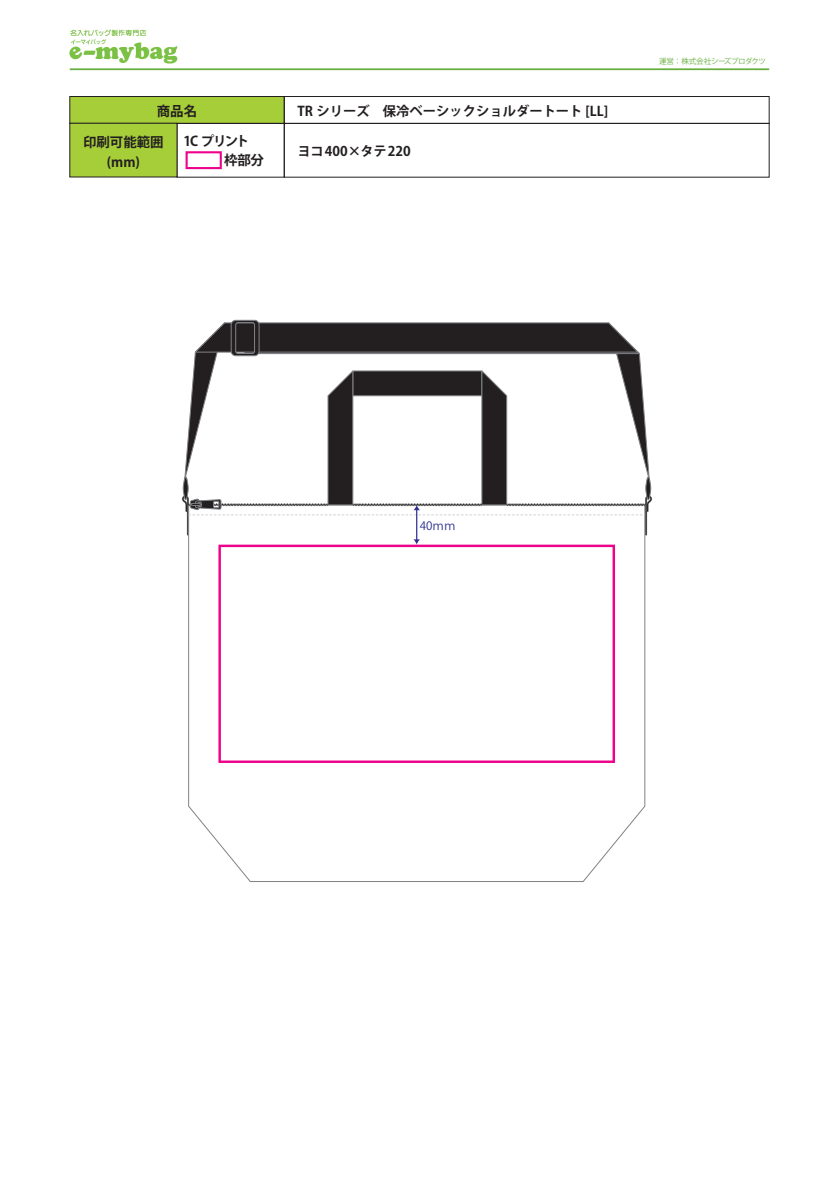
<style>
.page{position:relative;width:834px;height:1178px;background:#fff}
.page>*{position:absolute;margin:0;border:0;box-sizing:border-box;transform-origin:0 0}
.t1{font:700 13.44px/20.2px "Koz Go Pro";color:#231f20;text-align:center}
.t2{font:700 13.44px/19.3px "Koz Go Pro";letter-spacing:-.075em;color:#231f20}
.t3{font:700 13.3px "Koz Go Pro";color:#231f20}
.t4{font:11.55px "Koz Go Pro";color:#2e3092}
.t5{font:7.56px "Koz Go Pro";letter-spacing:-.05em;color:#66ae3d}
.s1{font-weight:800;font-size:20.16px;color:#ed028c}
</style>
<div class="page">
<svg style="left:188px;top:544px;width:457px;height:338px"></svg>
<svg style="left:218px;top:544px;width:397px;height:219px"></svg>
<svg style="left:182px;top:320px;width:470px;height:224px"></svg>
<div style="left:69px;top:96px;width:215px;height:28px;background:#a6ce39;border:1px solid #231f20"></div>
<div style="left:177px;top:123px;width:107px;height:54px;border:1px solid #231f20"></div>
<div style="left:69px;top:123px;width:108px;height:54px;background:#a6ce39;border:1px solid #231f20"></div>
<div style="left:284px;top:96px;width:485px;height:28px;border:1px solid #231f20"></div>
<div style="left:284px;top:123px;width:485px;height:54px;border:1px solid #231f20"></div>
<div style="left:185px;top:151px;width:37px;height:18px;border:2px solid #ed028c"></div>
<img style="left:70px;top:29px;width:107px;height:35px">
<hr style="left:70px;top:68px;width:699px;height:2px;background:#66ae3d">
<p class="t1" style="left:157px;top:102px;width:42px">商品名</p>
<p class="t1" style="left:83px;top:133px;width:82px">印刷可能範囲(mm)</p>
<p class="t2" style="left:183px;top:132px;width:82px">1C プリント<span class="s1">　</span> 枠部分</p>
<p class="t3" style="left:297px;top:103px;width:312px">TR シリーズ　保冷ベーシックショルダートート [LL]</p>
<p class="t3" style="left:297px;top:143px;width:115px">ヨコ400×タテ220</p>
<p class="t5" style="left:659px;top:56px;width:108px">運営：株式会社シーズプロダクツ</p>
<p class="t4" style="left:420px;top:519px;width:37px">40ｍｍ</p>
</div>
